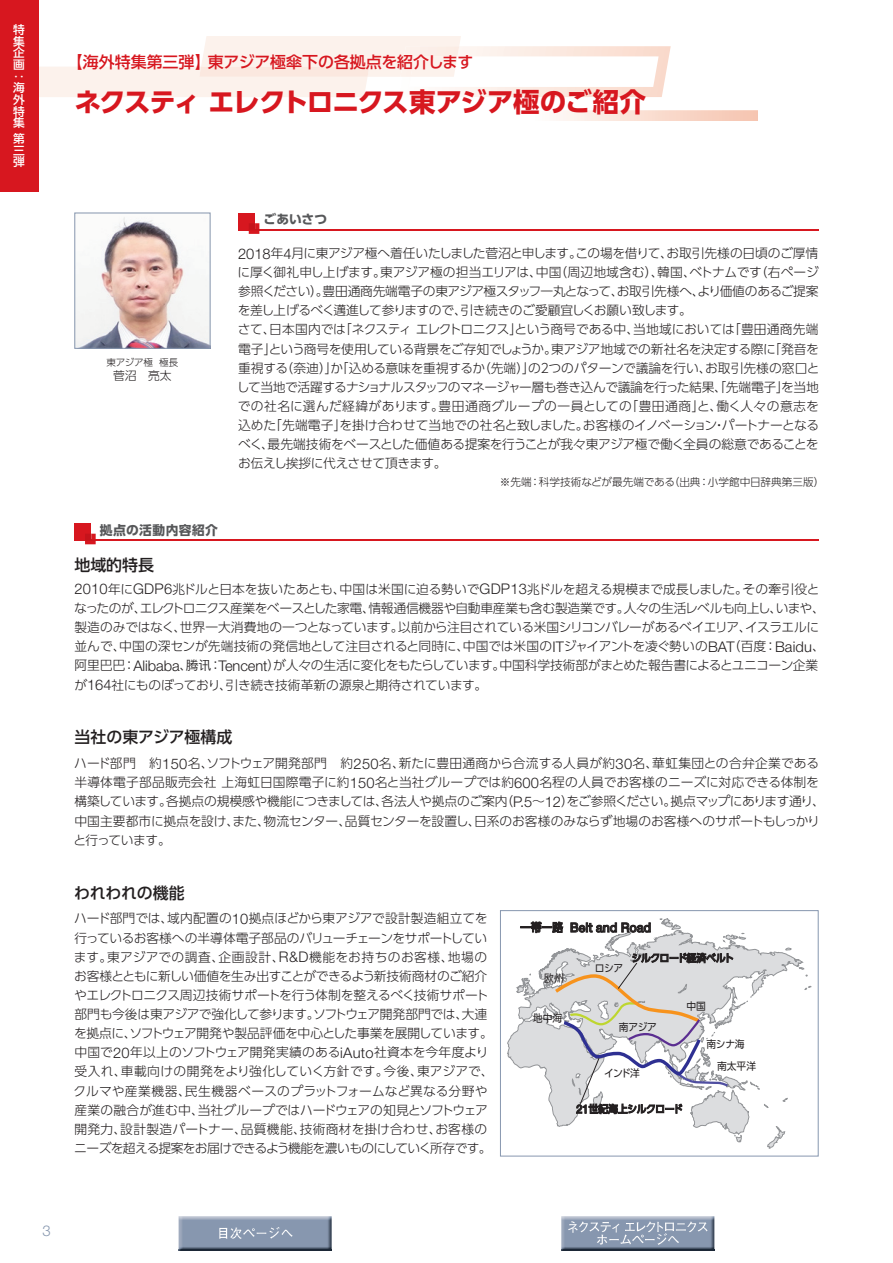
<style>
.page{position:relative;width:893px;height:1263px;background:#fff}
.page>*{position:absolute;margin:0;border:0;box-sizing:border-box;transform-origin:0 0}
.t1{font:700 26.55px "UD Shin Go Pro";letter-spacing:-.04em;color:#d7171f}
.t2{font:500 15.9px "UD Shin Go Pro";color:#d7171f}
.t3{font:500 15.9px "UD Shin Go Pro";color:#231f20}
.t4{font:300 14.85px "Helvetica Neue";color:#8797af}
.t5{font:500 13.05px "Helvetica Neue";color:#231f20;scale:.94 1}
.t6{font:300 12.75px/19.2px "UD Shin Go Pro";letter-spacing:-.02em;color:#231f20}
.t7{font:700 12.75px "UD Shin Go Pro";letter-spacing:.025em;color:#57585a}
.t8{font:500 11.7px/11.7px "UD Shin Go Pro";color:#fff}
.t9{font:300 11.7px "UD Shin Go Pro";color:#231f20}
.t10{font:300 10.65px "UD Shin Go Pro";color:#231f20}
.t11{font:10.35px "UD Shin Go Pro";letter-spacing:-.02em;color:#231f20;scale:.94 1}
.t12{font:500 10.35px "UD Shin Go Pro";letter-spacing:-.03em;color:#231f20;scale:.94 1}
.t13{font:300 9.6px "UD Shin Go Pro";letter-spacing:-.03em;color:#231f20}
.s1{font-family:"Helvetica Neue";font-size:14.7px}
.s2{font-family:"Hiragino Sans GB W3";font-weight:400}
.s3{font-family:"UD Shin Go Pro";font-size:11.4px}
.s4{font-family:"Helvetica Neue";font-size:11.85px}
</style>
<div class="page">
<img style="left:654px;top:46px;width:17px;height:51px">
<svg style="left:38px;top:36px;width:616px;height:61px"></svg>
<div style="left:400px;top:46px;width:59px;height:31px;background:#fcf2ec"></div>
<img style="left:76px;top:217px;width:132px;height:130px">
<div style="left:74px;top:213px;width:136px;height:136px;border:1px solid #8797af"></div>
<hr style="left:238px;top:229px;width:581px;height:1px;background:#d7171f">
<div style="left:238px;top:213px;width:17px;height:17px;background:#d7171f"></div>
<svg style="left:249px;top:230px;width:10px;height:4px"></svg>
<svg style="left:249px;top:223px;width:10px;height:7px"></svg>
<hr style="left:74px;top:540px;width:745px;height:1px;background:#d7171f">
<div style="left:74px;top:523px;width:17px;height:17px;background:#d7171f"></div>
<svg style="left:85px;top:534px;width:11px;height:10px"></svg>
<svg style="left:805px;top:986px;width:6px;height:4px"></svg>
<svg style="left:507px;top:948px;width:296px;height:118px"></svg>
<svg style="left:517px;top:918px;width:274px;height:230px"></svg>
<div style="left:500px;top:910px;width:319px;height:246px;border:1px solid #8797af"></div>
<img style="left:561px;top:1216px;width:153px;height:34px">
<img style="left:568px;top:1221px;width:140px;height:12px">
<img style="left:597px;top:1233px;width:82px;height:12px">
<img style="left:179px;top:1216px;width:153px;height:34px">
<img style="left:219px;top:1227px;width:74px;height:12px">
<div style="left:0;top:0;width:38px;height:191px;background:#d7171f"></div>
<p class="t8" style="left:13px;top:23px;width:13px">特集企画：海外特集</p>
<p class="t8" style="left:13px;top:132px;width:13px;text-align:justify">第三弾</p>
<p class="t2" style="left:67px;top:49px;width:408px">【海外特集第三弾】東アジア極傘下の各拠点を紹介します</p>
<h1 class="t1" style="left:75px;top:80px;width:573px">ネクスティエレクトロニクス東アジア極のご紹介</h1>
<p class="t13" style="left:107px;top:354px;width:73px">東アジア極 極長</p>
<p class="t9" style="left:113px;top:366px;width:60px">菅沼　亮太</p>
<p class="t7" style="left:100px;top:519px;width:119px">拠点の活動内容紹介</p>
<p class="t7" style="left:264px;top:209px;width:65px">ごあいさつ</p>
<p class="t6" style="left:237px;top:243px;width:584px"><span class="s1">2018</span>年<span class="s1">4</span>月に東アジア極へ着任いたしました菅沼と申します。この場を借りて、お取引先様の日頃のご厚情に厚く御礼申し上げます。東アジア極の担当エリアは、中国（周辺地域含む）、韓国、ベトナムです（右ページ参照ください）。豊田通商先端電子の東アジア極スタッフ一丸となって、お取引先様へ、より価値のあるご提案を差し上げるべく邁進して参りますので、引き続きのご愛顧宜しくお願い致します。<br>さて、日本国内では「ネクスティエレクトロニクス」という商号である中、当地域においては「豊田通商先端電子」という商号を使用している背景をご存知でしょうか。東アジア地域での新社名を決定する際に「発音を重視する（奈迪）」か「込める意味を重視するか（先端）」の２つのパターンで議論を行い、お取引先様の窓口として当地で活躍するナショナルスタッフのマネージャー層も巻き込んで議論を行った結果、「先端電子」を当地での社名に選んだ経緯があります。豊田通商グループの一員としての「豊田通商」と、働く人々の意志を込めた「先端電子」を掛け合わせて当地での社名と致しました。お客様のイノベーション・パートナーとなるべく、最先端技術をベースとした価値ある提案を行うことが我々東アジア極で働く全員の総意であることをお伝えし挨拶に代えさせて頂きます。</p>
<p class="t10" style="left:500px;top:473px;width:326px">※先端：科学技術などが最先端である（出典：小学館中日辞典第三版）</p>
<p class="t3" style="left:74px;top:552px;width:81px">地域的特長</p>
<p class="t6" style="left:74px;top:579px;width:752px"><span class="s1">2010</span>年に<span class="s1">GDP6</span>兆ドルと日本を抜いたあとも、中国は米国に迫る勢いで<span class="s1">GDP13</span>兆ドルを超える規模まで成長しました。その牽引役となったのが、エレクトロニクス産業をベースとした家電、情報通信機器や自動車産業も含む製造業です。人々の生活レベルも向上し、いまや、製造のみではなく、世界一大消費地の一つとなっています。以前から注目されている米国シリコンバレーがあるベイエリア、イスラエルに並んで、中国の深センが先端技術の発信地として注目されると同時に、中国では米国の<span class="s1">IT</span>ジャイアントを凌ぐ勢いの<span class="s1">BAT</span>（百度：<span class="s1">Baidu</span>、阿里巴巴：<span class="s1">Alibaba</span>、<span class="s2">腾讯</span>：<span class="s1">Tencent</span>）が人々の生活に変化をもたらしています。中国科学技術部がまとめた報告書によるとユニコーン企業が<span class="s1">164</span>社にものぼっており、引き続き技術革新の源泉と期待されています。</p>
<p class="t3" style="left:74px;top:724px;width:160px">当社の東アジア極構成</p>
<p class="t6" style="left:74px;top:753px;width:753px">ハード部門　約<span class="s1">150</span>名、ソフトウェア開発部門　約<span class="s1">250</span>名、新たに豊田通商から合流する人員が約<span class="s1">30</span>名、華虹集団との合弁企業である半導体電子部品販売会社上海虹日国際電子に約<span class="s1">150</span>名と当社グループでは約<span class="s1">600</span>名程の人員でお客様のニーズに対応できる体制を構築しています。各拠点の規模感や機能につきましては、各法人や拠点のご案内（<span class="s1">P.5</span>～<span class="s1">12</span>）をご参照ください。拠点マップにあります通り、中国主要都市に拠点を設け、また、物流センター、品質センターを設置し、日系のお客様のみならず地場のお客様へのサポートもしっかりと行っています。</p>
<p class="t3" style="left:74px;top:880px;width:112px">われわれの機能</p>
<p class="t6" style="left:74px;top:908px;width:422px">ハード部門では、域内配置の<span class="s1">10</span>拠点ほどから東アジアで設計製造組立てを行っているお客様への半導体電子部品のバリューチェーンをサポートしています。東アジアでの調査、企画設計、<span class="s1">R&amp;D</span>機能をお持ちのお客様、地場のお客様とともに新しい価値を生み出すことができるよう新技術商材のご紹介やエレクトロニクス周辺技術サポートを行う体制を整えるべく技術サポート部門も今後は東アジアで強化して参ります。ソフトウェア開発部門では、大連を拠点に、ソフトウェア開発や製品評価を中心とした事業を展開しています。中国で<span class="s1">20</span>年以上のソフトウェア開発実績のある<span class="s1">iAuto</span>社資本を今年度より受入れ、車載向けの開発をより強化していく方針です。今後、東アジアで、クルマや産業機器、民生機器ベースのプラットフォームなど異なる分野や産業の融合が進む中、当社グループではハードウェアの知見とソフトウェア開発力、設計製造パートナー、品質機能、技術商材を掛け合わせ、お客様のニーズを超える提案をお届けできるよう機能を濃いものにしていく所存です。</p>
<p class="t5" style="left:520px;top:920px;width:141px"><span class="s3">一帯一路</span> Belt and Road</p>
<p class="t12" style="left:632px;top:949px;width:110px">シルクロード経済ベルト</p>
<p class="t11" style="left:595px;top:960px;width:31px">ロシア</p>
<p class="t11" style="left:544px;top:970px;width:22px">欧州</p>
<p class="t11" style="left:686px;top:997px;width:22px">中国</p>
<p class="t11" style="left:533px;top:1010px;width:33px">地中海</p>
<p class="t11" style="left:619px;top:1018px;width:42px">南アジア</p>
<p class="t11" style="left:706px;top:1036px;width:42px">南シナ海</p>
<p class="t11" style="left:717px;top:1057px;width:43px">南太平洋</p>
<p class="t11" style="left:604px;top:1064px;width:40px">インド洋</p>
<p class="t12" style="left:576px;top:1100px;width:115px"><span class="s4">21</span>世紀海上シルクロード</p>
<p class="t4" style="left:43px;top:1222px;width:10px">3</p>
</div>
